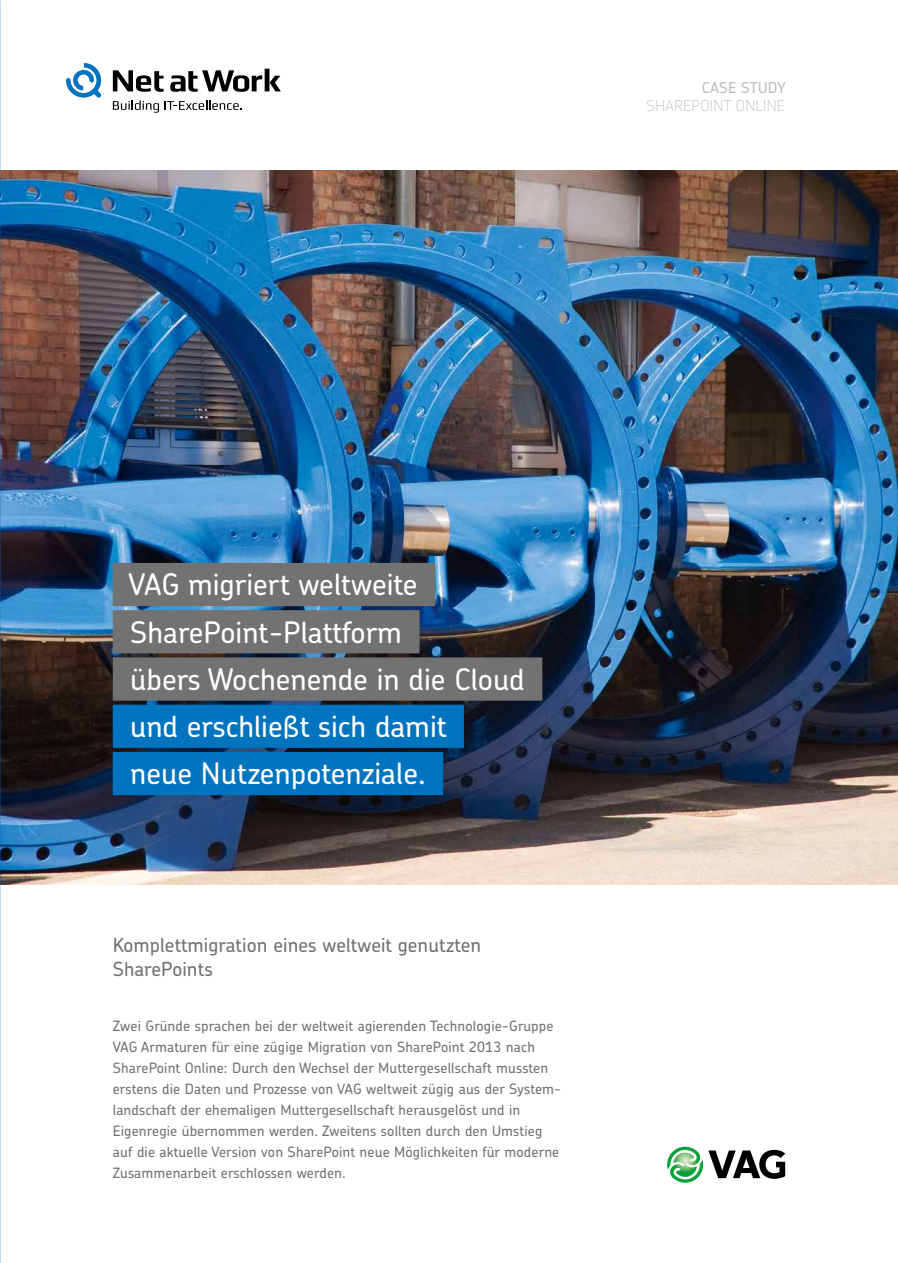
<style>
.page{position:relative;width:898px;height:1263px;background:#fff}
.page>*{position:absolute;margin:0;border:0;box-sizing:border-box;transform-origin:0 0}
.t1{font:500 29.7px/47.2px "Chevin Pro";color:#fff}
.t2{font:500 19.5px/24px "Chevin Pro";letter-spacing:.005em;color:#737272}
.t3{font:100 15px "Chevin Pro";letter-spacing:.015em;color:#bdbdbe}
.t4{font:500 15px "Chevin Pro";letter-spacing:.015em;color:#bdbdbe}
.t5{font:500 14.25px/21px "Chevin Pro";letter-spacing:.01em;color:#737272}
</style>
<div class="page">
<img style="left:0;top:170px;width:897px;height:714px">
<svg style="left:667px;top:1147px;width:117px;height:36px"></svg>
<svg style="left:113px;top:100px;width:129px;height:13px"></svg>
<svg style="left:113px;top:70px;width:50px;height:22px"></svg>
<svg style="left:170px;top:69px;width:111px;height:23px"></svg>
<svg style="left:66px;top:63px;width:35px;height:35px"></svg>
<div style="left:113px;top:563px;width:322px;height:43px;background:#737272"></div>
<div style="left:113px;top:610px;width:306px;height:43px;background:#737272"></div>
<div style="left:113px;top:657px;width:429px;height:44px;background:#737272"></div>
<div style="left:113px;top:705px;width:350px;height:43px;background:#0074be"></div>
<div style="left:113px;top:752px;width:330px;height:43px;background:#0074be"></div>
<p class="t4" style="left:701px;top:77px;width:85px">CASE STUDY</p>
<p class="t3" style="left:646px;top:95px;width:140px">SHAREPOINT ONLINE</p>
<h1 class="t1" style="left:128px;top:560px;width:397px">VAG migriert weltweite<br>SharePoint-Plattform<br>übers Wochenende in die Cloud und erschließt sich damit<br>neue Nutzenpotenziale.</h1>
<h2 class="t2" style="left:113px;top:932px;width:370px">Komplettmigration eines weltweit genutzten<br>SharePoints</h2>
<p class="t5" style="left:113px;top:1015px;width:449px">Zwei Gründe sprachen bei der weltweit agierenden Technologie-Gruppe VAG Armaturen für eine zügige Migration von SharePoint 2013 nach SharePoint Online: Durch den Wechsel der Muttergesellschaft mussten erstens die Daten und Prozesse von VAG weltweit zügig aus der System&shy;landschaft der ehemaligen Muttergesellschaft herausgelöst und in Eigenregie übernommen werden. Zweitens sollten durch den Umstieg auf die aktuelle Version von SharePoint neue Möglichkeiten für moderne Zusammenarbeit erschlossen werden.</p>
</div>
